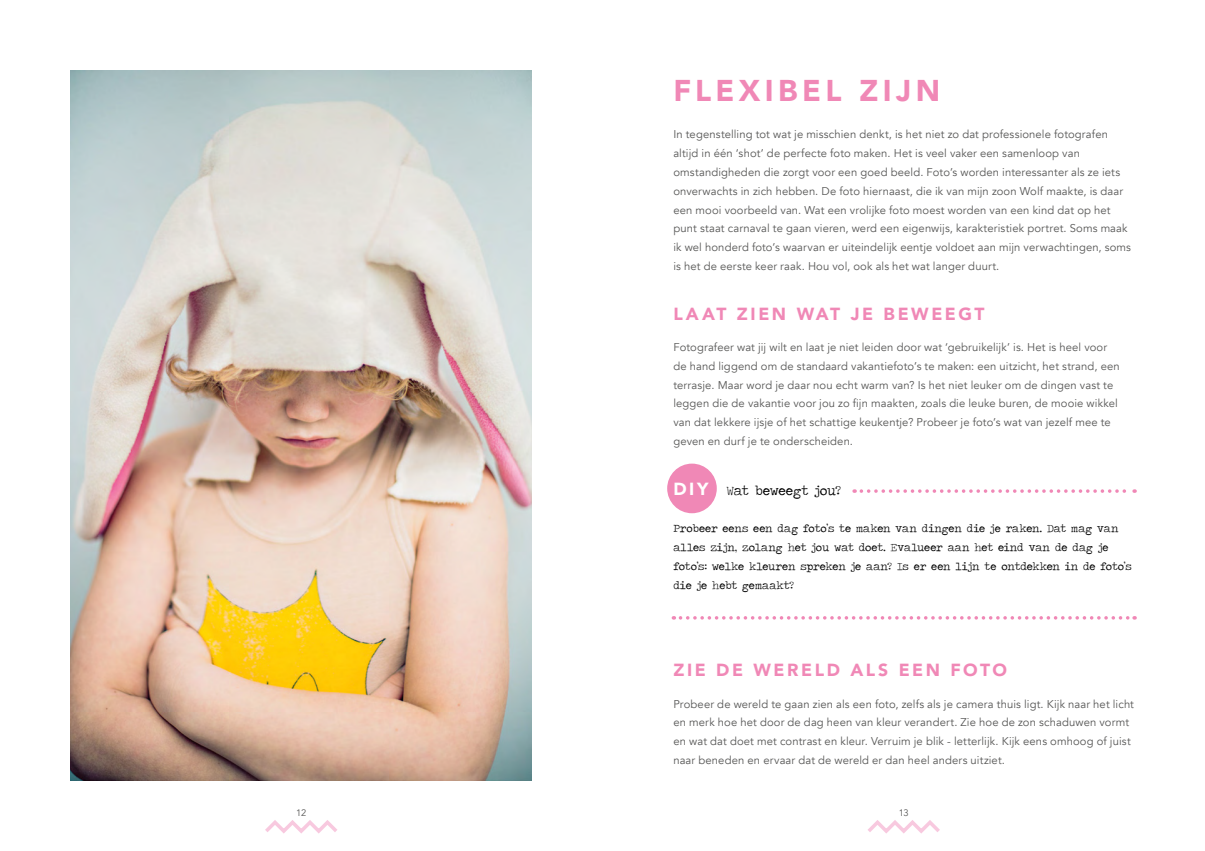
<style>
.page{position:relative;width:1205px;height:851px;background:#fff}
.page>*{position:absolute;margin:0;border:0;box-sizing:border-box;transform-origin:0 0}
.t1{font:900 30px "Avenir";letter-spacing:.15em;color:#f088b6}
.t2{font:900 17.5px "Avenir";letter-spacing:.145em;color:#f088b6}
.t3{font:13.75px "Traveling Typewriter";letter-spacing:-.015em;color:#000}
.t4{font:11.25px/18.8px "Avenir";letter-spacing:.01em;color:#575756}
.t5{font:11.25px/18.8px "Traveling Typewriter";letter-spacing:-.005em;color:#000}
.t6{font:9.38px "Avenir";color:#575756}
.s1{font-family:"Avenir";font-weight:900;font-size:17.5px;color:#fff}
</style>
<div class="page">
<div style="left:667px;top:463px;width:50px;height:50px;background:#f088b6;border-radius:50%"></div>
<svg style="left:868px;top:820px;width:72px;height:14px"></svg>
<svg style="left:265px;top:820px;width:72px;height:14px"></svg>
<img style="left:71px;top:71px;width:460px;height:709px">
<svg style="left:680px;top:616px;width:455px;height:3px"></svg>
<svg style="left:861px;top:489px;width:274px;height:4px"></svg>
<h1 class="t1" style="left:673px;top:65px;width:268px">FLEXIBEL ZIJN</h1>
<p class="t4" style="left:673px;top:125px;width:459px">In tegenstelling tot wat je misschien denkt, is het niet zo dat professionele fotografen altijd in één ‘shot’ de perfecte foto maken. Het is veel vaker een samenloop van omstandigheden die zorgt voor een goed beeld. Foto’s worden interessanter als ze iets onverwachts in zich hebben. De foto hiernaast, die ik van mijn zoon Wolf maakte, is daar een mooi voorbeeld van. Wat een vrolijke foto moest worden van een kind dat op het punt staat carnaval te gaan vieren, werd een eigenwijs, karakteristiek portret. Soms maak ik wel honderd foto’s waarvan er uiteindelijk eentje voldoet aan mijn verwachtingen, soms is het de eerste keer raak. Hou vol, ook als het wat langer duurt.</p>
<h2 class="t2" style="left:673px;top:299px;width:313px">LAAT ZIEN WAT JE BEWEEGT</h2>
<p class="t4" style="left:673px;top:338px;width:448px">Fotografeer wat jij wilt en laat je niet leiden door wat ‘gebruikelijk’ is. Het is heel voor de hand liggend om de standaard vakantiefoto’s te maken: een uitzicht, het strand, een terrasje. Maar word je daar nou echt warm van? Is het niet leuker om de dingen vast te leggen die de vakantie voor jou zo fijn maakten, zoals die leuke buren, de mooie wikkel van dat lekkere ijsje of het schattige keukentje? Probeer je foto’s wat van jezelf mee te geven en durf je te onderscheiden.</p>
<p class="t3" style="left:673px;top:481px;width:169px"><span class="s1">D I Y</span> Wat beweegt jou?</p>
<p class="t5" style="left:673px;top:519px;width:460px">Probeer eens een dag foto’s te maken van dingen die je raken. Dat mag van alles zijn, zolang het jou wat doet. Evalueer aan het eind van de dag je foto’s: welke kleuren spreken je aan? Is er een lijn te ontdekken in de foto’s die je hebt gemaakt?</p>
<h2 class="t2" style="left:673px;top:655px;width:335px">ZIE DE WERELD ALS EEN FOTO</h2>
<p class="t4" style="left:673px;top:694px;width:462px">Probeer de wereld te gaan zien als een foto, zelfs als je camera thuis ligt. Kijk naar het licht en merk hoe het door de dag heen van kleur verandert. Zie hoe de zon schaduwen vormt en wat dat doet met contrast en kleur. Verruim je blik - letterlijk. Kijk eens omhoog of juist naar beneden en ervaar dat de wereld er dan heel anders uitziet.</p>
<p class="t6" style="left:296px;top:807px;width:12px">12</p>
<p class="t6" style="left:899px;top:807px;width:11px">13</p>
</div>
